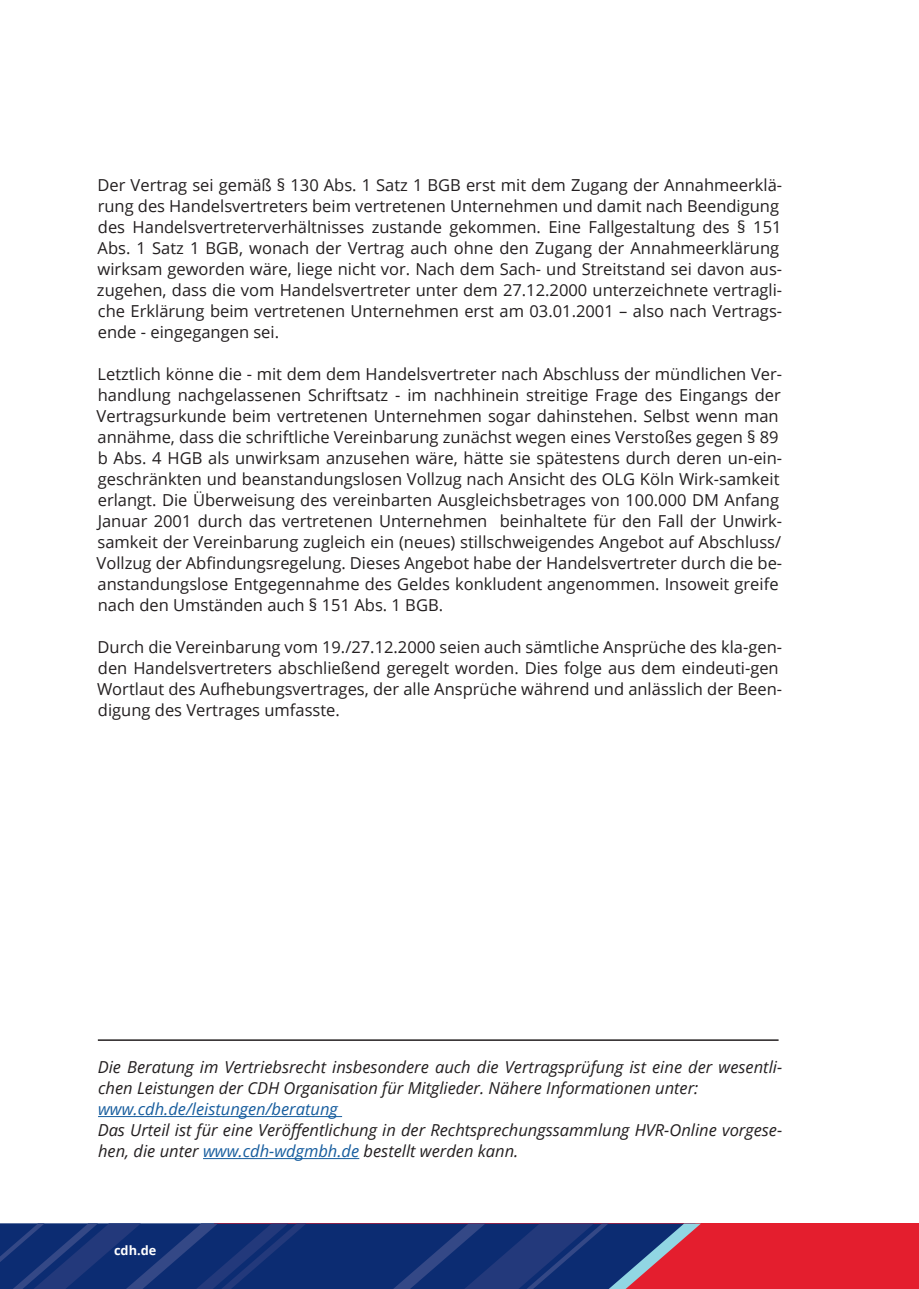
<style>
.page{position:relative;width:919px;height:1289px;background:#fff}
.page>*{position:absolute;margin:0;border:0;box-sizing:border-box;transform-origin:0 0}
.t1{font:16.5px/21px "Open Sans";color:#231f20}
.t2{font:italic 16.5px/21px "Open Sans";color:#231f20}
.t3{font:italic 16.5px "Open Sans";color:#175d9e}
.t4{font:700 12.75px "Open Sans";color:#fff}
.s1{color:#175d9e}
</style>
<div class="page">
<hr style="left:98px;top:1116px;width:244px;height:1px;background:#175d9e">
<hr style="left:203px;top:1158px;width:156px;height:1px;background:#175d9e">
<hr style="left:98px;top:1039px;width:680px;height:1px;background:#231f20">
<div style="left:215px;top:1223px;width:703px;height:65px;background:#e41e2e"></div>
<svg style="left:0;top:1223px;width:701px;height:65px;background:#223373"></svg>
<p class="t1" style="left:97px;top:174px;width:686px">Der Vertrag sei gemäß § 130 Abs. 1 Satz 1 BGB erst mit dem Zugang der Annahmeerklä&shy;rung des Handelsvertreters beim vertretenen Unternehmen und damit nach Beendigung des Handelsvertreterverhältnisses zustande gekommen. Eine Fallgestaltung des § 151<br>Abs. 1 Satz 1 BGB, wonach der Vertrag auch ohne den Zugang der Annahmeerklärung wirksam geworden wäre, liege nicht vor. Nach dem Sach- und Streitstand sei davon aus&shy;zugehen, dass die vom Handelsvertreter unter dem 27.12.2000 unterzeichnete vertragli&shy;che Erklärung beim vertretenen Unternehmen erst am 03.01.2001 – also nach Vertrags&shy;ende - eingegangen sei.</p>
<p class="t1" style="left:97px;top:363px;width:687px">Letztlich könne die - mit dem dem Handelsvertreter nach Abschluss der mündlichen Ver&shy;handlung nachgelassenen Schriftsatz - im nachhinein streitige Frage des Eingangs der Vertragsurkunde beim vertretenen Unternehmen sogar dahinstehen. Selbst wenn man annähme, dass die schriftliche Vereinbarung zunächst wegen eines Verstoßes gegen § 89 b Abs. 4 HGB als unwirksam anzusehen wäre, hätte sie spätestens durch deren un-ein&shy;geschränkten und beanstandungslosen Vollzug nach Ansicht des OLG Köln Wirk-samkeit erlangt. Die Überweisung des vereinbarten Ausgleichsbetrages von 100.000 DM Anfang Januar 2001 durch das vertretenen Unternehmen beinhaltete für den Fall der Unwirk&shy;samkeit der Vereinbarung zugleich ein (neues) stillschweigendes Angebot auf Abschluss/ Vollzug der Abfindungsregelung. Dieses Angebot habe der Handelsvertreter durch die be&shy;anstandungslose Entgegennahme des Geldes konkludent angenommen. Insoweit greife nach den Umständen auch § 151 Abs. 1 BGB.</p>
<p class="t1" style="left:97px;top:636px;width:686px">Durch die Vereinbarung vom 19./27.12.2000 seien auch sämtliche Ansprüche des kla-gen&shy;den Handelsvertreters abschließend geregelt worden. Dies folge aus dem eindeuti-gen Wortlaut des Aufhebungsvertrages, der alle Ansprüche während und anlässlich der Been&shy;digung des Vertrages umfasste.</p>
<p class="t2" style="left:98px;top:1056px;width:686px">Die Beratung im Vertriebsrecht insbesondere auch die Vertragsprüfung ist eine der wesentli&shy;chen Leistungen der CDH Organisation für Mitglieder. Nähere Informationen unter:</p>
<p class="t3" style="left:98px;top:1097px;width:241px">www.cdh.de/leistungen/beratung</p>
<p class="t2" style="left:98px;top:1119px;width:686px">Das Urteil ist für eine Veröffentlichung in der Rechtsprechungssammlung HVR-Online vorgese&shy;hen, die unter <span class="s1">www.cdh-wdgmbh.de</span> bestellt werden kann.</p>
<p class="t4" style="left:114px;top:1241px;width:44px">cdh.de</p>
</div>
